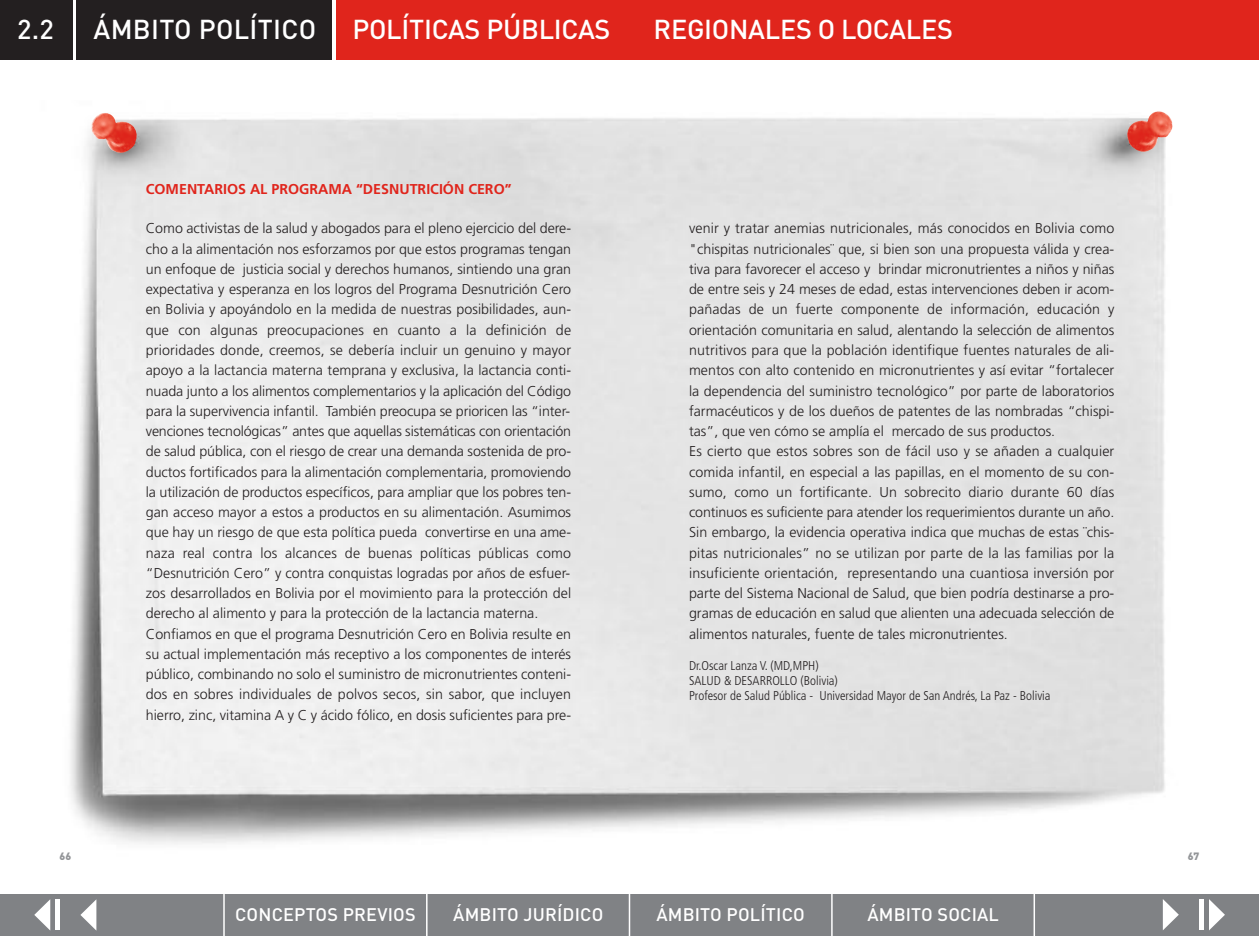
<style>
.page{position:relative;width:1259px;height:936px;background:#fff}
.page>*{position:absolute;margin:0;border:0;box-sizing:border-box;transform-origin:0 0}
.t1{font:500 27px "DIN";letter-spacing:-.01em;color:#fff}
.t2{font:500 27px "DIN";letter-spacing:.01em;color:#fff}
.t3{font:500 18px "DIN";letter-spacing:.01em;color:#fff}
.t4{font:300 14.25px/20.2px "Frutiger LT Std";color:#231f20}
.t5{font:700 14.25px "Frutiger LT Std";color:#e0251c}
.t6{font:300 condensed 12.75px/15px "Frutiger LT Std";color:#231f20}
.t7{font:900 10.5px "DIN";color:#939598}
</style>
<div class="page">
<img style="left:70px;top:117px;width:1103px;height:727px">
<div style="left:629px;top:0;width:630px;height:60px;background:#e0251c"></div>
<div style="left:336px;top:0;width:293px;height:60px;background:#e0251c"></div>
<div style="left:0;top:0;width:72px;height:60px;background:#231f20"></div>
<div style="left:77px;top:0;width:255px;height:60px;background:#231f20"></div>
<div style="left:0;top:893px;width:1259px;height:42px;background:#808285"></div>
<hr style="left:426px;top:893px;width:1px;height:42px;background:#fff">
<hr style="left:223px;top:893px;width:2px;height:42px;background:#fff">
<svg style="left:34px;top:899px;width:16px;height:31px"></svg>
<svg style="left:80px;top:900px;width:16px;height:30px"></svg>
<div style="left:55px;top:899px;width:5px;height:31px;background:#fff"></div>
<hr style="left:629px;top:893px;width:1px;height:42px;background:#fff">
<hr style="left:831px;top:893px;width:1px;height:42px;background:#fff">
<hr style="left:1033px;top:893px;width:2px;height:42px;background:#fff">
<svg style="left:1209px;top:899px;width:16px;height:31px"></svg>
<svg style="left:1162px;top:899px;width:16px;height:31px"></svg>
<hr style="left:1199px;top:899px;width:4px;height:31px;background:#fff">
<img style="left:91px;top:113px;width:44px;height:41px">
<img style="left:1126px;top:111px;width:46px;height:34px">
<h1 class="t1" style="left:17px;top:14px;width:38px">2.2</h1>
<h1 class="t2" style="left:94px;top:14px;width:224px">ÁMBITO POLÍTICO</h1>
<h1 class="t1" style="left:352px;top:14px;width:260px">POLÍTICAS PÚBLICAS</h1>
<h1 class="t1" style="left:653px;top:14px;width:301px">REGIONALES O LOCALES</h1>
<p class="t7" style="left:60px;top:849px;width:13px">66</p>
<p class="t5" style="left:146px;top:183px;width:367px">COMENTARIOS AL PROGRAMA “DESNUTRICIÓN CERO”</p>
<p class="t4" style="left:146px;top:219px;width:427px">Como activistas de la salud y abogados para el pleno ejercicio del dere&shy;cho a la alimentación nos esforzamos por que estos programas tengan un enfoque de justicia social y derechos humanos, sintiendo una gran expectativa y esperanza en los logros del Programa Desnutrición Cero en Bolivia y apoyándolo en la medida de nuestras posibilidades, aun&shy;que con algunas preocupaciones en cuanto a la definición de prioridades donde, creemos, se debería incluir un genuino y mayor apoyo a la lactancia materna temprana y exclusiva, la lactancia conti&shy;nuada junto a los alimentos complementarios y la aplicación del Código para la supervivencia infantil. También preocupa se prioricen las “inter&shy;venciones tecnológicas” antes que aquellas sistemáticas con orientación de salud pública, con el riesgo de crear una demanda sostenida de pro&shy;ductos fortificados para la alimentación complementaria, promoviendo la utilización de productos específicos, para ampliar que los pobres ten&shy;gan acceso mayor a estos a productos en su alimentación. Asumimos que hay un riesgo de que esta política pueda convertirse en una ame&shy;naza real contra los alcances de buenas políticas públicas como “Desnutrición Cero” y contra conquistas logradas por años de esfuer&shy;zos desarrollados en Bolivia por el movimiento para la protección del derecho al alimento y para la protección de la lactancia materna.<br>Confiamos en que el programa Desnutrición Cero en Bolivia resulte en su actual implementación más receptivo a los componentes de interés público, combinando no solo el suministro de micronutrientes conteni&shy;dos en sobres individuales de polvos secos, sin sabor, que incluyen hierro, zinc, vitamina A y C y ácido fólico, en dosis suficientes para pre-</p>
<p class="t4" style="left:689px;top:219px;width:427px">venir y tratar anemias nutricionales, más conocidos en Bolivia como "chispitas nutricionales¨ que, si bien son una propuesta válida y crea&shy;tiva para favorecer el acceso y brindar micronutrientes a niños y niñas de entre seis y 24 meses de edad, estas intervenciones deben ir acom&shy;pañadas de un fuerte componente de información, educación y orientación comunitaria en salud, alentando la selección de alimentos nutritivos para que la población identifique fuentes naturales de ali&shy;mentos con alto contenido en micronutrientes y así evitar “fortalecer la dependencia del suministro tecnológico” por parte de laboratorios farmacéuticos y de los dueños de patentes de las nombradas “chispi&shy;tas”, que ven cómo se amplía el mercado de sus productos.<br>Es cierto que estos sobres son de fácil uso y se añaden a cualquier comida infantil, en especial a las papillas, en el momento de su con&shy;sumo, como un fortificante. Un sobrecito diario durante 60 días continuos es suficiente para atender los requerimientos durante un año.<br>Sin embargo, la evidencia operativa indica que muchas de estas ¨chis&shy;pitas nutricionales” no se utilizan por parte de la las familias por la insuficiente orientación, representando una cuantiosa inversión por parte del Sistema Nacional de Salud, que bien podría destinarse a pro&shy;gramas de educación en salud que alienten una adecuada selección de alimentos naturales, fuente de tales micronutrientes.</p>
<p class="t6" style="left:689px;top:659px;width:363px">Dr.Oscar Lanza V. (MD,MPH)<br>SALUD &amp; DESARROLLO (Bolivia)<br>Profesor de Salud Pública - Universidad Mayor de San Andrés, La Paz - Bolivia</p>
<p class="t3" style="left:235px;top:903px;width:182px">CONCEPTOS PREVIOS</p>
<p class="t3" style="left:453px;top:903px;width:152px">ÁMBITO JURÍDICO</p>
<p class="t3" style="left:656px;top:903px;width:150px">ÁMBITO POLÍTICO</p>
<p class="t3" style="left:867px;top:903px;width:133px">ÁMBITO SOCIAL</p>
<p class="t7" style="left:1187px;top:849px;width:13px">67</p>
</div>
